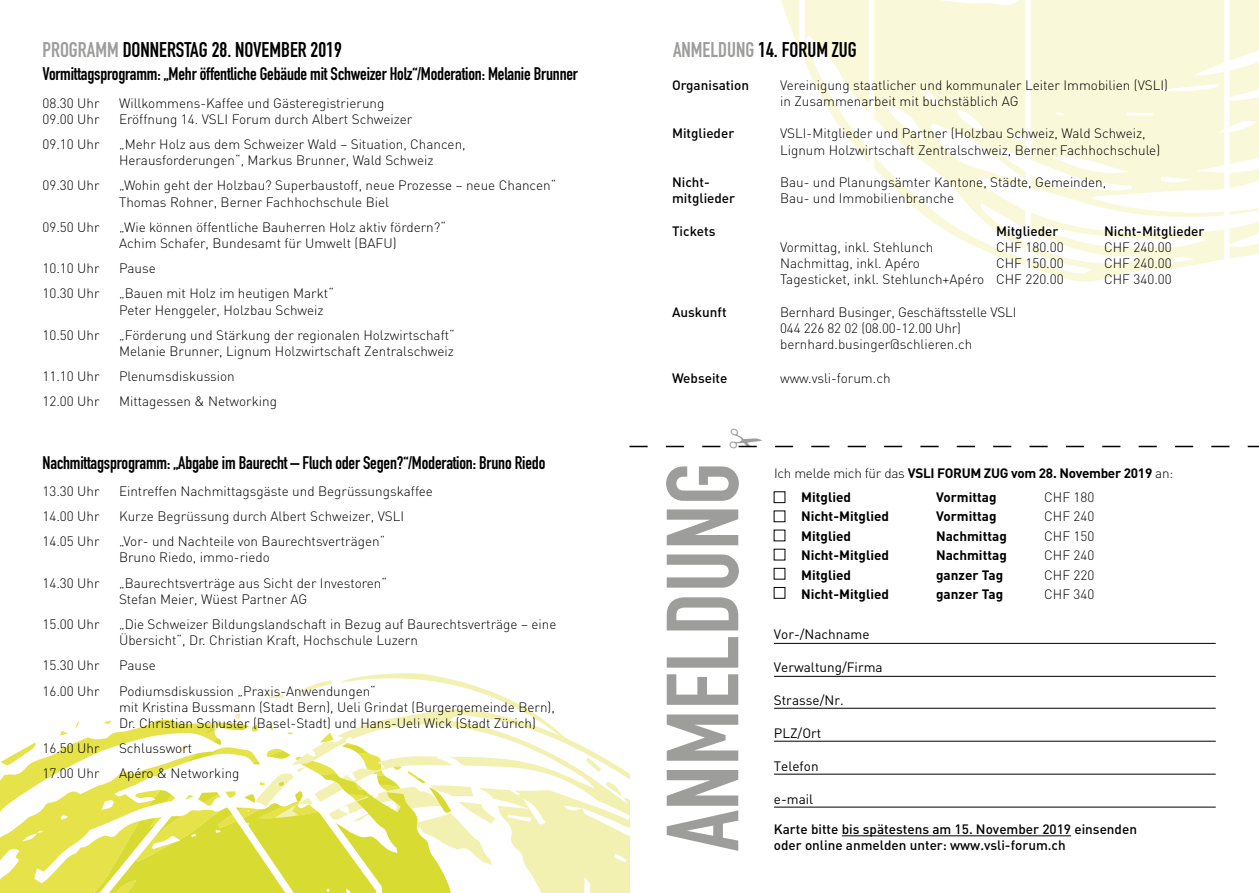
<style>
.page{position:relative;width:1259px;height:893px;background:#fff}
.page>*{position:absolute;margin:0;border:0;box-sizing:border-box;transform-origin:0 0}
.t1{font:700 100.5px "DIN Condensed";color:#9d9d9c}
.t2{font:700 21px "DIN Condensed";color:#000}
.t3{font:700 18px "DIN Condensed";letter-spacing:-.01em;color:#000}
.t4{font:300 13.5px/16.2px "DIN";color:#000}
.t5{font:500 13.5px/16.2px "DIN";color:#000}
.t6{font:700 13.5px "DIN";color:#000}
.t7{font:13.5px "DIN";color:#000}
.t8{font:700 13.5px/24px "DIN";letter-spacing:-.02em;color:#000}
.s1{color:#9d9d9c}
.s2{font-weight:300}
</style>
<div class="page">
<svg style="left:781px;top:0;width:478px;height:282px;fill:#f9f8d8"></svg>
<svg style="left:1px;top:754px;width:14px;height:9px"></svg>
<svg style="left:60px;top:731px;width:8px;height:4px"></svg>
<svg style="left:104px;top:721px;width:6px;height:3px"></svg>
<svg style="left:76px;top:721px;width:3px;height:6px"></svg>
<svg style="left:110px;top:719px;width:502px;height:44px"></svg>
<svg style="left:15px;top:738px;width:453px;height:25px"></svg>
<svg style="left:266px;top:749px;width:24px;height:10px"></svg>
<svg style="left:389px;top:760px;width:62px;height:3px"></svg>
<svg style="left:340px;top:673px;width:238px;height:78px"></svg>
<svg style="left:295px;top:680px;width:37px;height:14px"></svg>
<svg style="left:585px;top:757px;width:16px;height:15px"></svg>
<svg style="left:269px;top:694px;width:15px;height:4px"></svg>
<svg style="left:179px;top:744px;width:9px;height:8px"></svg>
<svg style="left:204px;top:713px;width:54px;height:21px"></svg>
<svg style="left:0;top:763px;width:629px;height:130px"></svg>
<hr style="left:774px;top:807px;width:441px;height:1px;background:#000">
<hr style="left:842px;top:835px;width:229px;height:1px;background:#000">
<hr style="left:774px;top:643px;width:441px;height:1px;background:#000">
<hr style="left:774px;top:676px;width:441px;height:1px;background:#000">
<hr style="left:774px;top:708px;width:441px;height:1px;background:#000">
<hr style="left:774px;top:741px;width:441px;height:1px;background:#000">
<hr style="left:774px;top:774px;width:441px;height:1px;background:#000">
<div style="left:774px;top:491px;width:11px;height:12px;border:1px solid #000"></div>
<div style="left:774px;top:568px;width:11px;height:11px;border:1px solid #000"></div>
<div style="left:774px;top:587px;width:11px;height:12px;border:1px solid #000"></div>
<svg style="left:629px;top:445px;width:630px;height:3px"></svg>
<h2 class="t2" style="left:43px;top:36px;width:301px"><span class="s1">PROGRAMM</span> DONNERSTAG 28. NOVEMBER 2019</h2>
<h3 class="t3" style="left:43px;top:62px;width:537px">Vormittagsprogramm: „Mehr öffentliche Gebäude mit Schweizer Holz“/Moderation: Melanie Brunner</h3>
<p class="t4" style="left:43px;top:95px;width:59px">08.30 Uhr</p>
<p class="t4" style="left:119px;top:95px;width:267px">Willkommens-Kaffee und Gästeregistrierung</p>
<p class="t4" style="left:43px;top:111px;width:59px">09.00 Uhr</p>
<p class="t4" style="left:119px;top:111px;width:295px">Eröffnung 14. VSLI Forum durch Albert Schweizer</p>
<p class="t4" style="left:43px;top:136px;width:59px">09.10 Uhr</p>
<p class="t4" style="left:119px;top:136px;width:348px">„Mehr Holz aus dem Schweizer Wald – Situation, Chancen,<br>Herausforderungen“, Markus Brunner, Wald Schweiz</p>
<p class="t4" style="left:43px;top:177px;width:59px">09.30 Uhr</p>
<p class="t4" style="left:119px;top:177px;width:439px">„Wohin geht der Holzbau? Superbaustoff, neue Prozesse – neue Chancen“<br>Thomas Rohner, Berner Fachhochschule Biel</p>
<p class="t4" style="left:43px;top:219px;width:59px">09.50 Uhr</p>
<p class="t4" style="left:119px;top:219px;width:328px">„Wie können öffentliche Bauherren Holz aktiv fördern?“<br>Achim Schafer, Bundesamt für Umwelt (BAFU)</p>
<p class="t4" style="left:43px;top:260px;width:59px">10.10 Uhr</p>
<p class="t4" style="left:119px;top:260px;width:38px">Pause</p>
<p class="t4" style="left:43px;top:285px;width:59px">10.30 Uhr</p>
<p class="t4" style="left:119px;top:285px;width:216px">„Bauen mit Holz im heutigen Markt“<br>Peter Henggeler, Holzbau Schweiz</p>
<p class="t4" style="left:43px;top:327px;width:59px">10.50 Uhr</p>
<p class="t4" style="left:119px;top:327px;width:337px">„Förderung und Stärkung der regionalen Holzwirtschaft“<br>Melanie Brunner, Lignum Holzwirtschaft Zentralschweiz</p>
<p class="t4" style="left:43px;top:368px;width:59px">11.10 Uhr</p>
<p class="t4" style="left:119px;top:368px;width:117px">Plenumsdiskussion</p>
<p class="t4" style="left:43px;top:393px;width:59px">12.00 Uhr</p>
<p class="t4" style="left:119px;top:393px;width:159px">Mittagessen &amp; Networking</p>
<h3 class="t3" style="left:43px;top:450px;width:504px">Nachmittagsprogramm: „Abgabe im Baurecht – Fluch oder Segen?“/Moderation: Bruno Riedo</h3>
<p class="t4" style="left:43px;top:483px;width:59px">13.30 Uhr</p>
<p class="t4" style="left:119px;top:483px;width:315px">Eintreffen Nachmittagsgäste und Begrüssungskaffee</p>
<p class="t4" style="left:43px;top:508px;width:59px">14.00 Uhr</p>
<p class="t4" style="left:119px;top:508px;width:287px">Kurze Begrüssung durch Albert Schweizer, VSLI</p>
<p class="t4" style="left:43px;top:533px;width:59px">14.05 Uhr</p>
<p class="t4" style="left:119px;top:533px;width:268px">„Vor- und Nachteile von Baurechtsverträgen“<br>Bruno Riedo, immo-riedo</p>
<p class="t4" style="left:43px;top:574px;width:59px">14.30 Uhr</p>
<p class="t4" style="left:119px;top:574px;width:269px">„Baurechtsverträge aus Sicht der Investoren“<br>Stefan Meier, Wüest Partner AG</p>
<p class="t4" style="left:43px;top:616px;width:59px">15.00 Uhr</p>
<p class="t4" style="left:119px;top:616px;width:439px">„Die Schweizer Bildungslandschaft in Bezug auf Baurechtsverträge – eine<br>Übersicht“, Dr. Christian Kraft, Hochschule Luzern</p>
<p class="t4" style="left:43px;top:657px;width:59px">15.30 Uhr</p>
<p class="t4" style="left:119px;top:657px;width:38px">Pause</p>
<p class="t4" style="left:43px;top:682px;width:59px">16.00 Uhr</p>
<p class="t4" style="left:119px;top:682px;width:437px">Podiumsdiskussion „Praxis-Anwendungen“<br>mit Kristina Bussmann (Stadt Bern), Ueli Grindat (Burgergemeinde Bern),<br>Dr. Christian Schuster (Basel-Stadt) und Hans-Ueli Wick (Stadt Zürich)</p>
<p class="t4" style="left:43px;top:740px;width:59px">16.50 Uhr</p>
<p class="t4" style="left:119px;top:740px;width:75px">Schlusswort</p>
<p class="t4" style="left:43px;top:765px;width:59px">17.00 Uhr</p>
<p class="t4" style="left:119px;top:765px;width:122px">Apéro &amp; Networking</p>
<h2 class="t2" style="left:673px;top:36px;width:185px"><span class="s1">ANMELDUNG</span> 14. FORUM ZUG</h2>
<p class="t5" style="left:672px;top:76px;width:79px">Organisation</p>
<p class="t4" style="left:780px;top:77px;width:389px">Vereinigung staatlicher und kommunaler Leiter Immobilien (VSLI) in Zusammenarbeit mit buchstäblich AG</p>
<p class="t5" style="left:672px;top:125px;width:64px">Mitglieder</p>
<p class="t4" style="left:780px;top:125px;width:382px">VSLI-Mitglieder und Partner (Holzbau Schweiz, Wald Schweiz,<br>Lignum Holzwirtschaft Zentralschweiz, Berner Fachhochschule)</p>
<p class="t5" style="left:672px;top:174px;width:39px">Nicht-</p>
<p class="t4" style="left:780px;top:174px;width:328px">Bau- und Planungsämter Kantone, Städte, Gemeinden,</p>
<p class="t5" style="left:672px;top:190px;width:65px">mitglieder</p>
<p class="t4" style="left:780px;top:190px;width:176px">Bau- und Immobilienbranche</p>
<p class="t5" style="left:672px;top:222px;width:45px">Tickets</p>
<p class="t5" style="left:996px;top:222px;width:64px">Mitglieder</p>
<p class="t5" style="left:1104px;top:222px;width:102px">Nicht-Mitglieder</p>
<p class="t4" style="left:780px;top:239px;width:155px">Vormittag, inkl. Stehlunch</p>
<p class="t4" style="left:996px;top:239px;width:69px">CHF 180.00</p>
<p class="t4" style="left:1104px;top:239px;width:69px">CHF 240.00</p>
<p class="t4" style="left:780px;top:255px;width:141px">Nachmittag, inkl. Apéro</p>
<p class="t4" style="left:996px;top:255px;width:69px">CHF 150.00</p>
<p class="t4" style="left:1104px;top:255px;width:69px">CHF 240.00</p>
<p class="t4" style="left:780px;top:271px;width:285px">Tagesticket, inkl. Stehlunch+Apéro CHF 220.00</p>
<p class="t4" style="left:1104px;top:271px;width:69px">CHF 340.00</p>
<p class="t5" style="left:672px;top:303px;width:56px">Auskunft</p>
<p class="t4" style="left:780px;top:304px;width:238px">Bernhard Businger, Geschäftsstelle VSLI<br>044 226 82 02 (08.00-12.00 Uhr) bernhard.businger@schlieren.ch</p>
<p class="t5" style="left:672px;top:370px;width:57px">Webseite</p>
<p class="t4" style="left:780px;top:370px;width:112px">www.vsli-forum.ch</p>
<h1 class="t1" style="left:635px;top:851px;width:390px;rotate:-90deg">ANMELDUNG</h1>
<p class="t8" style="left:801px;top:460px;width:374px;text-indent:-27px"><span class="s2">Ich melde mich für das</span> VSLI FORUM ZUG vom 28. November 2019 <span class="s2">an:<br></span>Mitglied</p>
<p class="t6" style="left:936px;top:488px;width:62px">Vormittag</p>
<p class="t4" style="left:1044px;top:489px;width:52px">CHF 180</p>
<p class="t6" style="left:801px;top:507px;width:89px">Nicht-Mitglied</p>
<p class="t6" style="left:936px;top:507px;width:62px">Vormittag</p>
<p class="t4" style="left:1044px;top:508px;width:52px">CHF 240</p>
<p class="t6" style="left:801px;top:527px;width:51px">Mitglied</p>
<p class="t6" style="left:936px;top:527px;width:72px">Nachmittag</p>
<p class="t4" style="left:1044px;top:528px;width:52px">CHF 150</p>
<p class="t6" style="left:801px;top:546px;width:89px">Nicht-Mitglied</p>
<p class="t6" style="left:936px;top:546px;width:72px">Nachmittag</p>
<p class="t4" style="left:1044px;top:547px;width:52px">CHF 240</p>
<p class="t6" style="left:801px;top:566px;width:51px">Mitglied</p>
<p class="t6" style="left:936px;top:566px;width:69px">ganzer Tag</p>
<p class="t4" style="left:1044px;top:567px;width:52px">CHF 220</p>
<p class="t6" style="left:801px;top:585px;width:89px">Nicht-Mitglied</p>
<p class="t6" style="left:936px;top:585px;width:69px">ganzer Tag</p>
<p class="t4" style="left:1044px;top:586px;width:52px">CHF 340</p>
<p class="t7" style="left:774px;top:626px;width:97px">Vor-/Nachname</p>
<p class="t7" style="left:774px;top:659px;width:110px">Verwaltung/Firma</p>
<p class="t7" style="left:774px;top:692px;width:71px">Strasse/Nr.</p>
<p class="t7" style="left:774px;top:725px;width:49px">PLZ/Ort</p>
<p class="t7" style="left:774px;top:758px;width:46px">Telefon</p>
<p class="t7" style="left:774px;top:791px;width:41px">e-mail</p>
<p class="t5" style="left:774px;top:820px;width:365px">Karte bitte bis spätestens am 15. November 2019 einsenden oder online anmelden unter: www.vsli-forum.ch</p>
</div>
